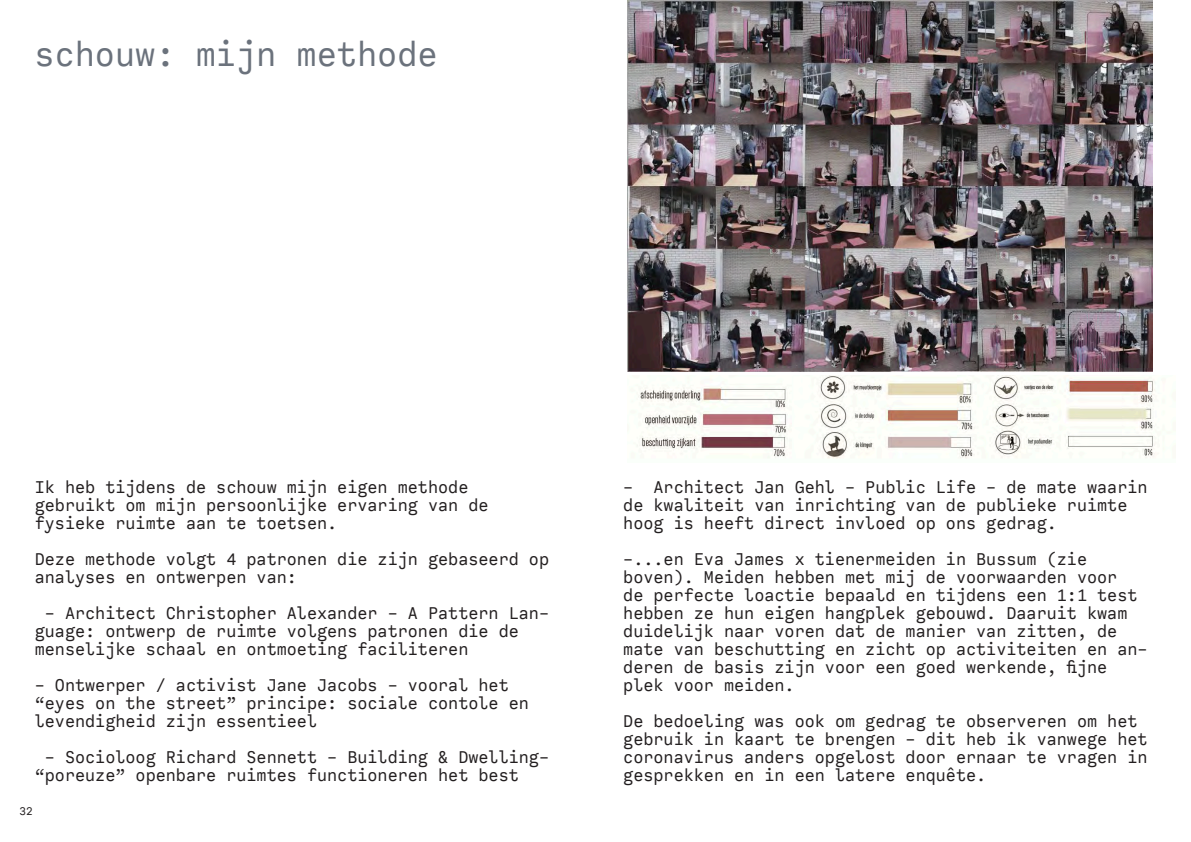
<style>
.page{position:relative;width:1191px;height:842px;background:#fff}
.page>*{position:absolute;margin:0;border:0;box-sizing:border-box;transform-origin:0 0}
.t1{font:36px "Calling Code";color:#6b727c}
.t2{font:18px/18px "Calling Code";color:#231f20}
.t3{font:12px "Calling Code";color:#231f20}
</style>
<div class="page">
<img style="left:628px;top:0;width:524px;height:372px">
<img style="left:636px;top:375px;width:520px;height:84px">
<p class="t1" style="left:34px;top:31px;width:405px">schouw: mijn methode</p>
<p class="t2" style="left:35px;top:478px;width:435px">Ik heb tijdens de schouw mijn eigen methode</p>
<p class="t2" style="left:35px;top:496px;width:455px">gebruikt om mijn persoonlijke ervaring van de fysieke ruimte aan te toetsen.</p>
<p class="t2" style="left:35px;top:550px;width:516px">Deze methode volgt 4 patronen die zijn gebaseerd op analyses en ontwerpen van:</p>
<p class="t2" style="left:35px;top:604px;width:516px;text-indent:10px">- Architect Christopher Alexander - A Pattern Lan&shy;guage: ontwerp de ruimte volgens patronen die de menselijke schaal en ontmoeting faciliteren</p>
<p class="t2" style="left:35px;top:676px;width:495px">- Ontwerper / activist Jane Jacobs - vooral het “eyes on the street” principe: sociale contole en levendigheid zijn essentieel</p>
<p class="t2" style="left:35px;top:748px;width:516px;text-indent:10px">- Socioloog Richard Sennett - Building &amp; Dwelling-“poreuze” openbare ruimtes functioneren het best</p>
<p class="t3" style="left:19px;top:803px;width:15px">32</p>
<p class="t2" style="left:623px;top:478px;width:526px">- Architect Jan Gehl - Public Life - de mate waarin de kwaliteit van inrichting van de publieke ruimte hoog is heeft direct invloed op ons gedrag.</p>
<p class="t2" style="left:623px;top:550px;width:526px">-...en Eva James x tienermeiden in Bussum (zie boven). Meiden hebben met mij de voorwaarden voor<br>de perfecte loactie bepaald en tijdens een 1:1 test hebben ze hun eigen hangplek gebouwd. Daaruit kwam duidelijk naar voren dat de manier van zitten, de mate van beschutting en zicht op activiteiten en an&shy;deren de basis zijn voor een goed werkende, fijne plek voor meiden.</p>
<p class="t2" style="left:623px;top:712px;width:526px">De bedoeling was ook om gedrag te observeren om het gebruik in kaart te brengen - dit heb ik vanwege het coronavirus anders opgelost door ernaar te vragen in gesprekken en in een latere enquête.</p>
</div>
